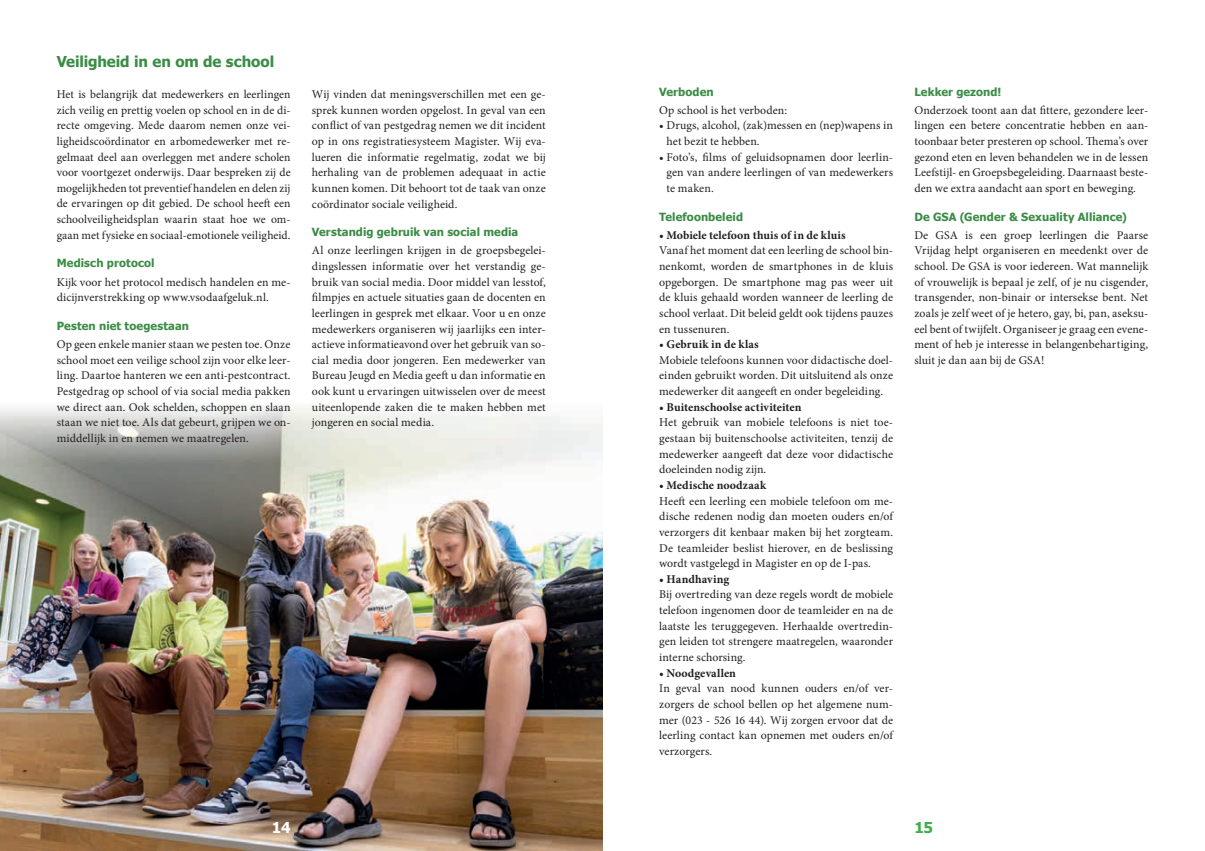
<style>
.page{position:relative;width:1205px;height:851px;background:#fff}
.page>*{position:absolute;margin:0;border:0;box-sizing:border-box;transform-origin:0 0}
.t1{font:700 15px "Tahoma";letter-spacing:-.005em;color:#3b8c45}
.t2{font:700 15px "Tahoma";color:#fff}
.t3{font:700 15px "Tahoma";color:#40ae49}
.t4{font:11.88px/15.6px "Minion Pro";letter-spacing:.005em;color:#231f20;text-align:justify}
.t5{font:700 11.88px "Minion Pro";letter-spacing:.005em;color:#231f20}
.t6{font:700 11.25px "Tahoma";letter-spacing:.01em;color:#3b8c45}
</style>
<div class="page">
<img style="left:0;top:406px;width:602px;height:444px">
<p class="t1" style="left:57px;top:51px;width:219px">Veiligheid in en om de school</p>
<p class="t4" style="left:57px;top:86px;width:235px">Het is belangrijk dat medewerkers en leerlingen zich veilig en prettig voelen op school en in de di&shy;recte omgeving. Mede daarom nemen onze vei&shy;ligheidscoördinator en arbomedewerker met re&shy;gelmaat deel aan overleggen met andere scholen voor voortgezet onderwijs. Daar bespreken zij de mogelijkheden tot preventief handelen en delen zij de ervaringen op dit gebied. De school heeft een schoolveiligheidsplan waarin staat hoe we om&shy;gaan met fysieke en sociaal-emotionele veiligheid.</p>
<p class="t6" style="left:57px;top:255px;width:99px">Medisch protocol</p>
<p class="t4" style="left:57px;top:274px;width:235px">Kijk voor het protocol medisch handelen en me&shy;dicijnverstrekking op www.vsodaafgeluk.nl.</p>
<p class="t6" style="left:57px;top:318px;width:134px">Pesten niet toegestaan</p>
<p class="t4" style="left:57px;top:336px;width:235px">Op geen enkele manier staan we pesten toe. Onze school moet een veilige school zijn voor elke leer&shy;ling. Daartoe hanteren we een anti-pestcontract.<br>Pestgedrag op school of via social media pakken we direct aan. Ook schelden, schoppen en slaan staan we niet toe. Als dat gebeurt, grijpen we on&shy;middellijk in en nemen we maatregelen.</p>
<p class="t4" style="left:312px;top:86px;width:235px">Wij vinden dat meningsverschillen met een ge&shy;sprek kunnen worden opgelost. In geval van een conflict of van pestgedrag nemen we dit incident op in ons registratiesysteem Magister. Wij eva&shy;lueren die informatie regelmatig, zodat we bij herhaling van de problemen adequaat in actie kunnen komen. Dit behoort tot de taak van onze coördinator sociale veiligheid.</p>
<p class="t6" style="left:312px;top:224px;width:208px">Verstandig gebruik van social media</p>
<p class="t4" style="left:312px;top:243px;width:235px">Al onze leerlingen krijgen in de groepsbegelei&shy;dingslessen informatie over het verstandig ge&shy;bruik van social media. Door middel van lesstof, filmpjes en actuele situaties gaan de docenten en leerlingen in gesprek met elkaar. Voor u en onze medewerkers organiseren wij jaarlijks een inter&shy;actieve informatieavond over het gebruik van so&shy;cial media door jongeren. Een medewerker van Bureau Jeugd en Media geeft u dan informatie en ook kunt u ervaringen uitwisselen over de meest uiteenlopende zaken die te maken hebben met jongeren en social media.</p>
<p class="t2" style="left:272px;top:816px;width:20px">14</p>
<p class="t6" style="left:659px;top:83px;width:56px">Verboden</p>
<p class="t4" style="left:659px;top:102px;width:129px">Op school is het verboden:</p>
<p class="t4" style="left:666px;top:118px;width:228px;text-indent:-7px">• Drugs, alcohol, (zak)messen en (nep)wapens in het bezit te hebben.</p>
<p class="t4" style="left:666px;top:149px;width:228px;text-indent:-7px">• Foto’s, films of geluidsopnamen door leerlin&shy;gen van andere leerlingen of van medewerkers te maken.</p>
<p class="t6" style="left:659px;top:208px;width:85px">Telefoonbeleid</p>
<p class="t5" style="left:659px;top:226px;width:188px">• Mobiele telefoon thuis of in de kluis</p>
<p class="t4" style="left:659px;top:243px;width:235px">Vanaf het moment dat een leerling de school bin&shy;nenkomt, worden de smartphones in de kluis opgeborgen. De smartphone mag pas weer uit de kluis gehaald worden wanneer de leerling de school verlaat. Dit beleid geldt ook tijdens pauzes en tussenuren.</p>
<p class="t5" style="left:659px;top:336px;width:101px">• Gebruik in de klas</p>
<p class="t4" style="left:659px;top:352px;width:235px">Mobiele telefoons kunnen voor didactische doel&shy;einden gebruikt worden. Dit uitsluitend als onze medewerker dit aangeeft en onder begeleiding.</p>
<p class="t5" style="left:659px;top:398px;width:144px">• Buitenschoolse activiteiten</p>
<p class="t4" style="left:659px;top:415px;width:235px">Het gebruik van mobiele telefoons is niet toe&shy;gestaan bij buitenschoolse activiteiten, tenzij de medewerker aangeeft dat deze voor didactische doeleinden nodig zijn.</p>
<p class="t5" style="left:659px;top:476px;width:108px">• Medische noodzaak</p>
<p class="t4" style="left:659px;top:493px;width:235px">Heeft een leerling een mobiele telefoon om me&shy;dische redenen nodig dan moeten ouders en/of verzorgers dit kenbaar maken bij het zorgteam.<br>De teamleider beslist hierover, en de beslissing wordt vastgelegd in Magister en op de I-pas.</p>
<p class="t5" style="left:659px;top:570px;width:72px">• Handhaving</p>
<p class="t4" style="left:659px;top:586px;width:235px">Bij overtreding van deze regels wordt de mobiele telefoon ingenomen door de teamleider en na de laatste les teruggegeven. Herhaalde overtredin&shy;gen leiden tot strengere maatregelen, waaronder interne schorsing.</p>
<p class="t5" style="left:659px;top:664px;width:78px">• Noodgevallen</p>
<p class="t4" style="left:659px;top:680px;width:235px">In geval van nood kunnen ouders en/of ver&shy;zorgers de school bellen op het algemene num&shy;mer (023 - 526 16 44). Wij zorgen ervoor dat de leerling contact kan opnemen met ouders en/of verzorgers.</p>
<p class="t6" style="left:914px;top:83px;width:89px">Lekker gezond!</p>
<p class="t4" style="left:914px;top:102px;width:235px">Onderzoek toont aan dat fittere, gezondere leer&shy;lingen een betere concentratie hebben en aan&shy;toonbaar beter presteren op school. Thema’s over gezond eten en leven behandelen we in de lessen Leefstijl- en Groepsbegeleiding. Daarnaast beste&shy;den we extra aandacht aan sport en beweging.</p>
<p class="t6" style="left:914px;top:208px;width:214px">De GSA (Gender &amp; Sexuality Alliance)</p>
<p class="t4" style="left:914px;top:227px;width:235px">De GSA is een groep leerlingen die Paarse Vrijdag helpt organiseren en meedenkt over de school. De GSA is voor iedereen. Wat mannelijk of vrouwelijk is bepaal je zelf, of je nu cisgender, transgender, non-binair or intersekse bent. Net zoals je zelf weet of je hetero, gay, bi, pan, aseksu&shy;eel bent of twijfelt. Organiseer je graag een evene&shy;ment of heb je interesse in belangenbehartiging, sluit je dan aan bij de GSA!</p>
<p class="t3" style="left:914px;top:816px;width:20px">15</p>
</div>
